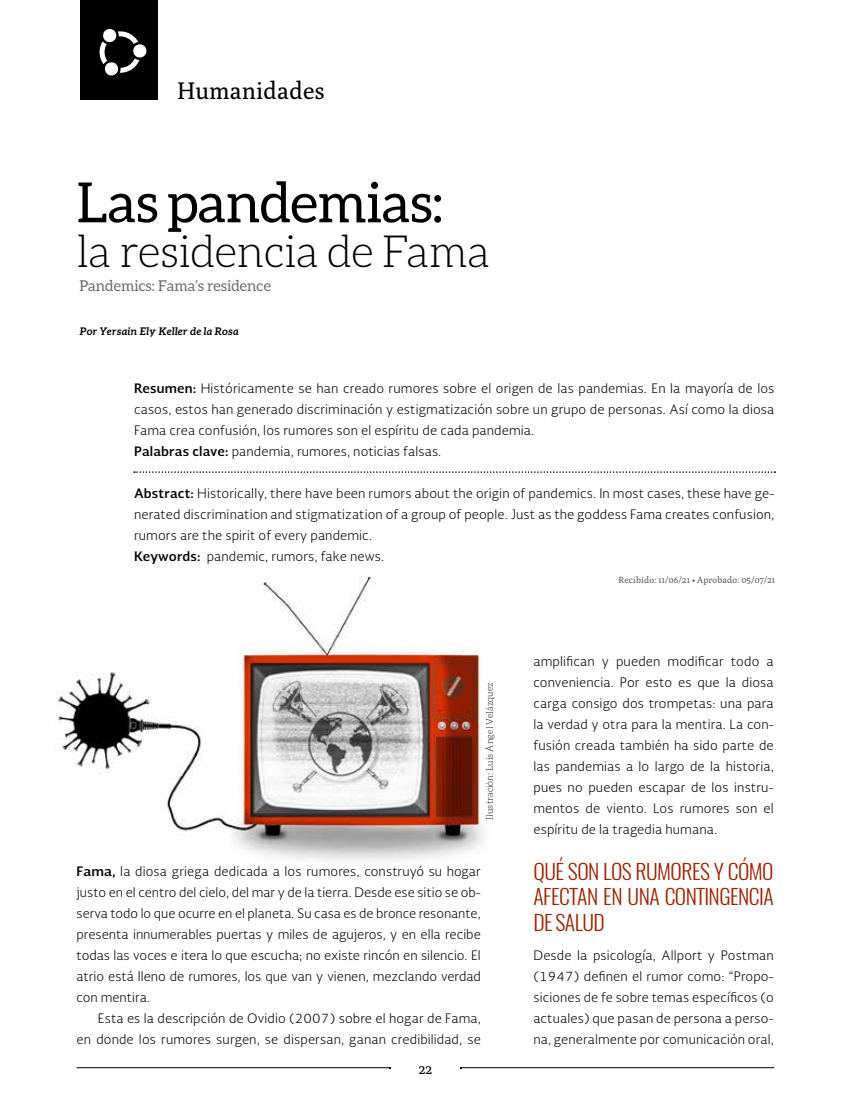
<style>
.page{position:relative;width:851px;height:1106px;background:#fff}
.page>*{position:absolute;margin:0;border:0;box-sizing:border-box;transform-origin:0 0}
.t1{font:55.5px "Aleo";letter-spacing:-.01em;color:#000}
.t2{font:300 44.4px "Aleo";letter-spacing:-.01em;color:#000}
.t3{font:23.85px "Poly";color:#000}
.t4{font:300 21px/25.2px "Oswald";letter-spacing:-.025em;color:#a12200;text-align:justify}
.t5{font:15px "Aleo";color:#6d6e71}
.t6{font:14.1px "Poly";color:#000}
.t7{font:300 12.75px/21px "Soberana Sans";letter-spacing:.01em;color:#000;text-align:justify}
.t8{font:italic 700 10.5px "Aleo";letter-spacing:.025em;color:#000}
.t9{font:9px "Poly";letter-spacing:.015em;color:#58585b}
.t10{font:300 9px "Aleo";letter-spacing:.01em;color:#000}
.s1{font-weight:700}
</style>
<div class="page">
<div style="left:80px;top:0;width:77px;height:100px;background:#000"></div>
<hr style="left:461px;top:1067px;width:313px;height:1px;background:#000">
<hr style="left:77px;top:1067px;width:312px;height:1px;background:#000">
<svg style="left:99px;top:29px;width:48px;height:47px"></svg>
<img style="left:57px;top:576px;width:427px;height:285px">
<svg style="left:134px;top:471px;width:641px;height:2px"></svg>
<h3 class="t3" style="left:177px;top:77px;width:149px">Humanidades</h3>
<h1 class="t1" style="left:77px;top:171px;width:368px">Las pandemias:</h1>
<h2 class="t2" style="left:77px;top:227px;width:415px">la residencia de Fama</h2>
<p class="t5" style="left:80px;top:277px;width:193px">Pandemics: Fama’s residence</p>
<p class="t8" style="left:80px;top:325px;width:160px">Por Yersain Ely Keller de la Rosa</p>
<p class="t7" style="left:134px;top:377px;width:641px;text-align:left"><span class="s1">Resumen:</span> Históricamente se han creado rumores sobre el origen de las pandemias. En la mayoría de los casos, estos han generado discriminación y estigmatización sobre un grupo de personas. Así como la diosa Fama crea confusión, los rumores son el espíritu de cada pandemia.<br><span class="s1">Palabras clave:</span> pandemia, rumores, noticias falsas.</p>
<p class="t7" style="left:134px;top:482px;width:641px;text-align:left"><span class="s1">Abstract:</span> Historically, there have been rumors about the origin of pandemics. In most cases, these have ge&shy;nerated discrimination and stigmatization of a group of people. Just as the goddess Fama creates confusion, rumors are the spirit of every pandemic.<br><span class="s1">Keywords:</span> pandemic, rumors, fake news.</p>
<p class="t10" style="left:485px;top:819px;width:139px;rotate:-90deg">Ilustración: Luis Ángel Velázquez</p>
<p class="t7" style="left:77px;top:860px;width:405px"><span class="s1">Fama,</span> la diosa griega dedicada a los rumores, construyó su hogar justo en el centro del cielo, del mar y de la tierra. Desde ese sitio se ob&shy;serva todo lo que ocurre en el planeta. Su casa es de bronce resonante, presenta innumerables puertas y miles de agujeros, y en ella recibe todas las voces e itera lo que escucha; no existe rincón en silencio. El atrio está lleno de rumores, los que van y vienen, mezclando verdad con mentira.</p>
<p class="t7" style="left:77px;top:1007px;width:405px;text-align:right">Esta es la descripción de Ovidio (2007) sobre el hogar de Fama,<br>en donde los rumores surgen, se dispersan, ganan credibilidad, se</p>
<p class="t6" style="left:419px;top:1060px;width:15px">22</p>
<p class="t9" style="left:618px;top:575px;width:158px">Recibido: 11/06/21 • Aprobado: 05/07/21</p>
<p class="t7" style="left:533px;top:650px;width:242px">amplifican y pueden modificar todo a conveniencia. Por esto es que la diosa carga consigo dos trompetas: una para la verdad y otra para la mentira. La con&shy;fusión creada también ha sido parte de las pandemias a lo largo de la historia, pues no pueden escapar de los instru&shy;mentos de viento. Los rumores son el espíritu de la tragedia humana.</p>
<h3 class="t4" style="left:533px;top:859px;width:242px">QUÉ SON LOS RUMORES Y CÓMO AFECTAN EN UNA CONTINGENCIA DE SALUD</h3>
<p class="t7" style="left:533px;top:944px;width:242px">Desde la psicología, Allport y Postman (1947) definen el rumor como: “Propo&shy;siciones de fe sobre temas específicos (o actuales) que pasan de persona a perso&shy;na, generalmente por comunicación oral,</p>
</div>
